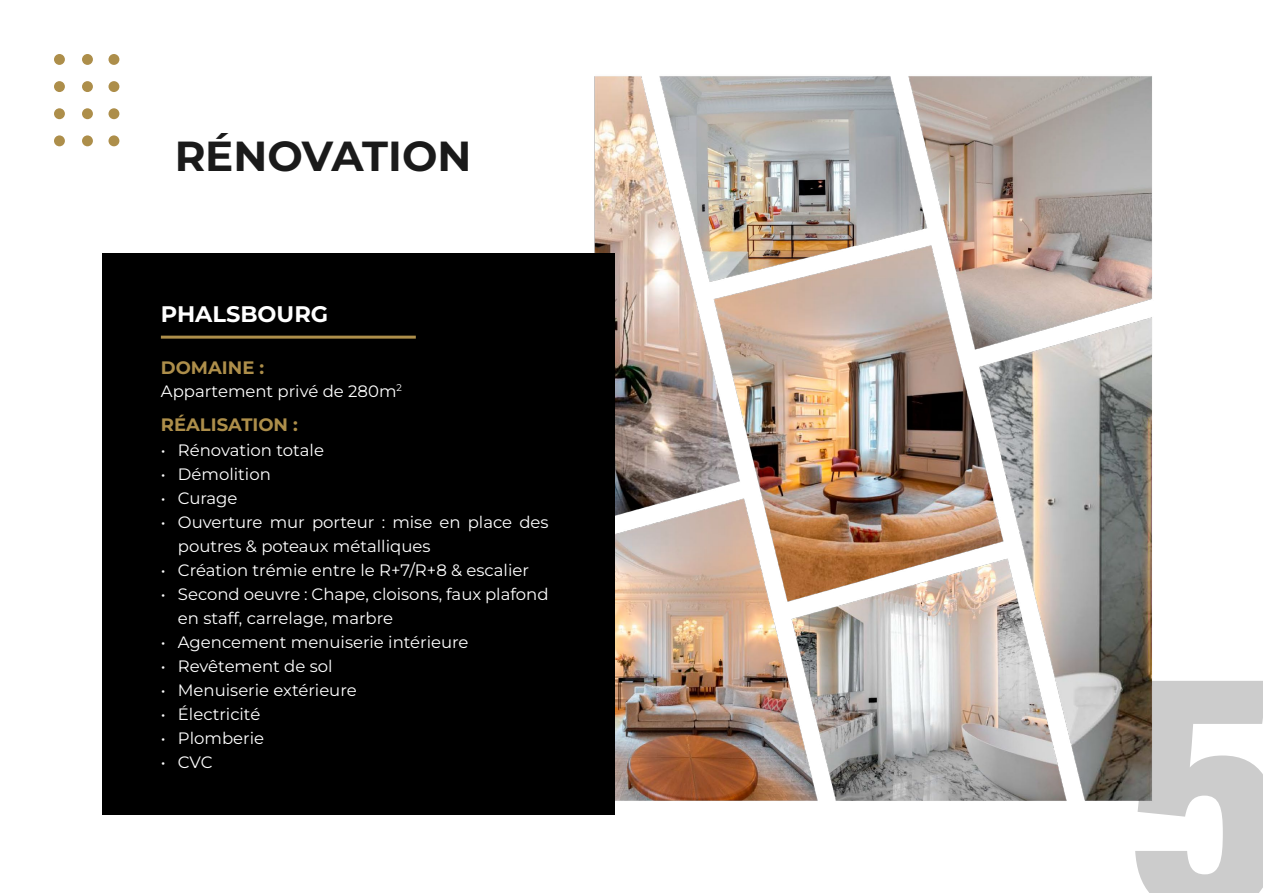
<style>
.page{position:relative;width:1263px;height:893px;background:#fff}
.page>*{position:absolute;margin:0;border:0;box-sizing:border-box;transform-origin:0 0}
.t1{font:700 42px "Montserrat";color:#000}
.t2{font:700 22.5px "Montserrat";color:#fff}
.t3{font:700 18px "Montserrat";color:#ad8e4a}
.t4{font:16.5px/24px "Montserrat";color:#fff;text-align:justify}
</style>
<div class="page">
<img style="left:594px;top:76px;width:558px;height:738px">
<div style="left:102px;top:253px;width:512px;height:561px;background:#000"></div>
<hr style="left:161px;top:336px;width:255px;height:3px;background:#ad8e4a">
<div style="left:108px;top:54px;width:11px;height:11px;background:#ad8e4a;border-radius:50%"></div>
<div style="left:82px;top:54px;width:11px;height:11px;background:#ad8e4a;border-radius:50%"></div>
<div style="left:54px;top:54px;width:11px;height:11px;background:#ad8e4a;border-radius:50%"></div>
<div style="left:108px;top:81px;width:11px;height:11px;background:#ad8e4a;border-radius:50%"></div>
<div style="left:82px;top:81px;width:11px;height:11px;background:#ad8e4a;border-radius:50%"></div>
<div style="left:54px;top:81px;width:11px;height:11px;background:#ad8e4a;border-radius:50%"></div>
<div style="left:108px;top:108px;width:11px;height:11px;background:#ad8e4a;border-radius:50%"></div>
<div style="left:82px;top:108px;width:11px;height:11px;background:#ad8e4a;border-radius:50%"></div>
<div style="left:54px;top:108px;width:11px;height:11px;background:#ad8e4a;border-radius:50%"></div>
<div style="left:108px;top:135px;width:11px;height:11px;background:#ad8e4a;border-radius:50%"></div>
<div style="left:82px;top:135px;width:11px;height:11px;background:#ad8e4a;border-radius:50%"></div>
<div style="left:54px;top:135px;width:11px;height:11px;background:#ad8e4a;border-radius:50%"></div>
<svg style="left:1135px;top:681px;width:17px;height:133px"></svg>
<h1 class="t1" style="left:174px;top:131px;width:299px">RÉNOVATION</h1>
<h2 class="t2" style="left:161px;top:300px;width:169px">PHALSBOURG</h2>
<p class="t3" style="left:161px;top:356px;width:105px">DOMAINE :</p>
<p class="t4" style="left:161px;top:379px;width:243px">Appartement privé de 280m<sup>2</sup></p>
<p class="t3" style="left:161px;top:414px;width:139px">RÉALISATION :</p>
<p class="t4" style="left:161px;top:438px;width:6px">• • • •</p>
<p class="t4" style="left:161px;top:558px;width:6px">• •</p>
<p class="t4" style="left:161px;top:630px;width:6px">• • • • • •</p>
<p class="t4" style="left:178px;top:438px;width:372px;text-align:left">Rénovation totale<br>Démolition<br>Curage<br>Ouverture mur porteur : mise en place des poutres &amp; poteaux métalliques<br>Création trémie entre le R+7/R+8 &amp; escalier<br>Second oeuvre : Chape, cloisons, faux plafond en staff, carrelage, marbre<br>Agencement menuiserie intérieure<br>Revêtement de sol<br>Menuiserie extérieure<br>Électricité<br>Plomberie<br>CVC</p>
</div>
